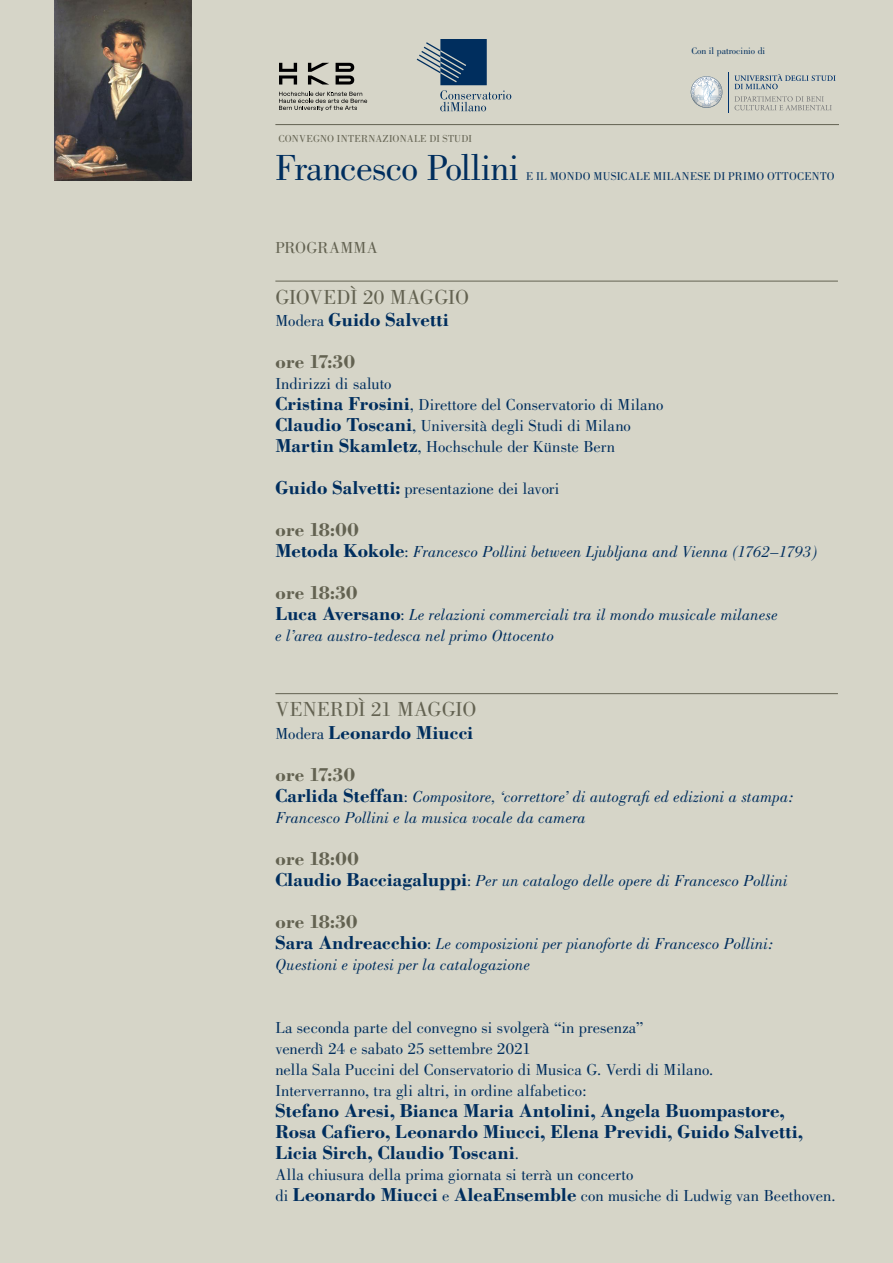
<style>
.page{position:relative;width:893px;height:1263px;background:#d6d5c8}
.page>*{position:absolute;margin:0;border:0;box-sizing:border-box;transform-origin:0 0}
.t1{font:37.5px "Bodoni";letter-spacing:-.02em;color:#002e5e}
.t2{font:21px "Bodoni";color:#636251}
.t3{font:16.5px "Bodoni";letter-spacing:.005em;color:#002e5e}
.t4{font:italic 16.5px "Bodoni";letter-spacing:.01em;color:#002e5e}
.t5{font:700 16.5px "Bodoni";color:#002e5e}
.t6{font:700 16.5px "Bodoni";letter-spacing:.015em;color:#636251}
.t7{font:16.5px "Bodoni";letter-spacing:.015em;color:#636251}
.t8{font:11.7px "Bodoni";letter-spacing:.025em;color:#002e5e}
.t9{font:10.5px "Bodoni";letter-spacing:.02em;color:#636251}
.t10{font:9.75px "Bodoni";color:#002e5e}
.s1{font-weight:400}
.s2{font-weight:700}
.s3{font-weight:700;font-style:normal}
.s4{font-style:normal}
</style>
<div class="page">
<svg style="left:417px;top:39px;width:94px;height:72px"></svg>
<svg style="left:279px;top:63px;width:18px;height:22px"></svg>
<svg style="left:336px;top:63px;width:18px;height:22px"></svg>
<svg style="left:308px;top:63px;width:21px;height:22px"></svg>
<svg style="left:279px;top:92px;width:88px;height:19px"></svg>
<svg style="left:691px;top:76px;width:31px;height:32px"></svg>
<svg style="left:734px;top:74px;width:101px;height:15px"></svg>
<svg style="left:735px;top:96px;width:97px;height:14px"></svg>
<hr style="left:728px;top:73px;width:1px;height:40px;background:#00326d">
<img style="left:54px;top:0;width:138px;height:180px">
<hr style="left:275px;top:124px;width:564px;height:1px;background:#636251">
<hr style="left:275px;top:281px;width:563px;height:1px;background:#636251">
<hr style="left:275px;top:693px;width:563px;height:1px;background:#636251">
<p class="t10" style="left:691px;top:46px;width:75px">Con il patrocinio di</p>
<p class="t9" style="left:278px;top:133px;width:195px">CONVEGNO INTERNAZIONALE DI STUDI</p>
<p class="t1" style="left:275px;top:146px;width:246px">Francesco Pollini</p>
<p class="t8" style="left:526px;top:170px;width:310px">E IL MONDO MUSICALE MILANESE DI PRIMO OTTOCENTO</p>
<p class="t7" style="left:275px;top:238px;width:104px">PROGRAMMA</p>
<p class="t2" style="left:275px;top:285px;width:195px">GIOVEDÌ 20 MAGGIO</p>
<p class="t5" style="left:275px;top:308px;width:175px"><span class="s1">Modera</span> Guido Salvetti</p>
<p class="t6" style="left:275px;top:350px;width:81px">ore 17:30</p>
<p class="t3" style="left:275px;top:375px;width:118px">Indirizzi di saluto</p>
<p class="t3" style="left:275px;top:396px;width:389px"><span class="s2">Cristina Frosini</span>, Direttore del Conservatorio di Milano</p>
<p class="t3" style="left:275px;top:417px;width:357px"><span class="s2">Claudio Toscani</span>, Università degli Studi di Milano</p>
<p class="t3" style="left:275px;top:438px;width:341px"><span class="s2">Martin Skamletz</span>, Hochschule der Künste Bern</p>
<p class="t3" style="left:275px;top:480px;width:286px"><span class="s2">Guido Salvetti:</span> presentazione dei lavori</p>
<p class="t6" style="left:275px;top:518px;width:85px">ore 18:00</p>
<p class="t4" style="left:275px;top:543px;width:543px"><span class="s3">Metoda Kokole</span><span class="s4">:</span> Francesco Pollini between Ljubljana and Vienna (1762–1793)</p>
<p class="t6" style="left:275px;top:581px;width:84px">ore 18:30</p>
<p class="t4" style="left:275px;top:606px;width:504px"><span class="s3">Luca Aversano</span><span class="s4">:</span> Le relazioni commerciali tra il mondo musicale milanese</p>
<p class="t4" style="left:275px;top:627px;width:280px">e l’area austro-tedesca nel primo Ottocento</p>
<p class="t2" style="left:275px;top:698px;width:203px">VENERDÌ 21 MAGGIO</p>
<p class="t5" style="left:275px;top:720px;width:200px"><span class="s1">Modera</span> Leonardo Miucci</p>
<p class="t6" style="left:275px;top:762px;width:81px">ore 17:30</p>
<p class="t4" style="left:275px;top:787px;width:519px"><span class="s3">Carlida Steffan</span><span class="s4">:</span> Compositore, ‘correttore’ di autografi ed edizioni a stampa:</p>
<p class="t4" style="left:275px;top:808px;width:312px">Francesco Pollini e la musica vocale da camera</p>
<p class="t6" style="left:275px;top:846px;width:85px">ore 18:00</p>
<p class="t4" style="left:275px;top:871px;width:514px"><span class="s3">Claudio Bacciagaluppi</span><span class="s4">:</span> Per un catalogo delle opere di Francesco Pollini</p>
<p class="t6" style="left:275px;top:909px;width:84px">ore 18:30</p>
<p class="t4" style="left:275px;top:934px;width:499px"><span class="s3">Sara Andreacchio</span><span class="s4">:</span> Le composizioni per pianoforte di Francesco Pollini:</p>
<p class="t4" style="left:275px;top:955px;width:256px">Questioni e ipotesi per la catalogazione</p>
<p class="t3" style="left:275px;top:1018px;width:369px">La seconda parte del convegno si svolgerà “in presenza”</p>
<p class="t3" style="left:275px;top:1039px;width:257px">venerdì 24 e sabato 25 settembre 2021</p>
<p class="t3" style="left:275px;top:1060px;width:439px">nella Sala Puccini del Conservatorio di Musica G. Verdi di Milano.</p>
<p class="t3" style="left:275px;top:1081px;width:313px">Interverranno, tra gli altri, in ordine alfabetico:</p>
<p class="t5" style="left:275px;top:1098px;width:511px">Stefano Aresi, Bianca Maria Antolini, Angela Buompastore,</p>
<p class="t5" style="left:275px;top:1119px;width:529px">Rosa Cafiero, Leonardo Miucci, Elena Previdi, Guido Salvetti,</p>
<p class="t5" style="left:275px;top:1140px;width:245px">Licia Sirch, Claudio Toscani<span class="s1">.</span></p>
<p class="t3" style="left:275px;top:1165px;width:359px">Alla chiusura della prima giornata si terrà un concerto</p>
<p class="t3" style="left:275px;top:1186px;width:562px">di <span class="s2">Leonardo Miucci</span> e <span class="s2">AleaEnsemble</span> con musiche di Ludwig van Beethoven.</p>
</div>
